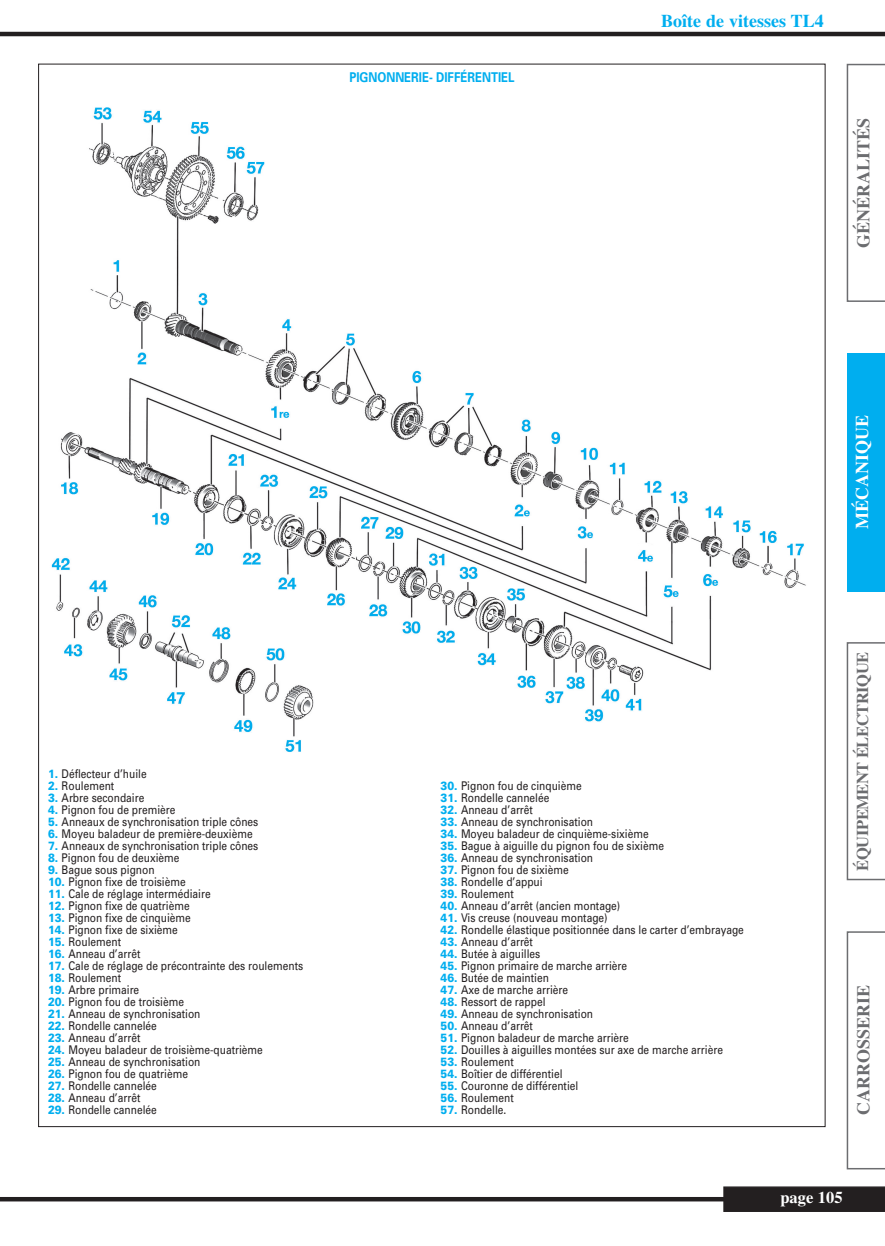
<style>
.page{position:relative;width:885px;height:1246px;background:#fff}
.page>*{position:absolute;margin:0;border:0;box-sizing:border-box;transform-origin:0 0}
.t1{font:700 18px "Times";color:#6c6d70}
.t2{font:700 18px "Times";color:#00aeef}
.t3{font:700 18px "Times";color:#fff}
.t4{font:700 16.5px "Times";letter-spacing:-.025em;color:#6c6d70}
.t5{font:700 16.5px "Times";color:#fff}
.t6{font:700 13.5px "Univers";color:#00aeef;scale:.85 1}
.t7{font:12px "Univers";color:#231f20;scale:.85 1}
.s1{font-weight:900;color:#00aeef}
</style>
<div class="page">
<svg style="left:846px;top:64px;width:38px;height:238px"></svg>
<div style="left:846px;top:353px;width:38px;height:238px;background:#00aeef"></div>
<svg style="left:846px;top:642px;width:38px;height:238px"></svg>
<svg style="left:846px;top:931px;width:38px;height:238px"></svg>
<hr style="left:0;top:1197px;width:727px;height:4px;background:#231f20">
<div style="left:723px;top:1186px;width:161px;height:26px;background:#231f20"></div>
<hr style="left:0;top:32px;width:884px;height:4px;background:#231f20">
<img style="left:51px;top:107px;width:755px;height:645px">
<p class="t6" style="left:349px;top:72px;width:196px">PIGNONNERIE- DIFFÉRENTIEL</p>
<h1 class="t2" style="left:661px;top:10px;width:164px">Boîte de vitesses TL4</h1>
<h1 class="t1" style="left:852px;top:248px;width:132px;rotate:-90deg">GÉNÉRALITÉS</h1>
<p class="t7" style="left:48px;top:769px;width:117px"><span class="s1">1.</span> Déflecteur d’huile</p>
<p class="t7" style="left:48px;top:781px;width:79px"><span class="s1">2.</span> Roulement</p>
<p class="t7" style="left:48px;top:793px;width:115px"><span class="s1">3.</span> Arbre secondaire</p>
<p class="t7" style="left:48px;top:805px;width:151px"><span class="s1">4.</span> Pignon fou de première</p>
<p class="t7" style="left:48px;top:817px;width:249px"><span class="s1">5.</span> Anneaux de synchronisation triple cônes</p>
<p class="t7" style="left:48px;top:829px;width:242px"><span class="s1">6.</span> Moyeu baladeur de première-deuxième</p>
<p class="t7" style="left:48px;top:841px;width:249px"><span class="s1">7.</span> Anneaux de synchronisation triple cônes</p>
<p class="t7" style="left:48px;top:853px;width:156px"><span class="s1">8.</span> Pignon fou de deuxième</p>
<p class="t7" style="left:48px;top:865px;width:127px"><span class="s1">9.</span> Bague sous pignon</p>
<p class="t7" style="left:48px;top:877px;width:163px"><span class="s1">10.</span> Pignon fixe de troisième</p>
<p class="t7" style="left:48px;top:889px;width:193px"><span class="s1">11.</span> Cale de réglage intermédiaire</p>
<p class="t7" style="left:48px;top:901px;width:168px"><span class="s1">12.</span> Pignon fixe de quatrième</p>
<p class="t7" style="left:48px;top:913px;width:169px"><span class="s1">13.</span> Pignon fixe de cinquième</p>
<p class="t7" style="left:48px;top:925px;width:154px"><span class="s1">14.</span> Pignon fixe de sixième</p>
<p class="t7" style="left:48px;top:937px;width:87px"><span class="s1">15.</span> Roulement</p>
<p class="t7" style="left:48px;top:949px;width:110px"><span class="s1">16.</span> Anneau d’arrêt</p>
<p class="t7" style="left:48px;top:961px;width:301px"><span class="s1">17.</span> Cale de réglage de précontrainte des roulements</p>
<p class="t7" style="left:48px;top:973px;width:87px"><span class="s1">18.</span> Roulement</p>
<p class="t7" style="left:48px;top:985px;width:109px"><span class="s1">19.</span> Arbre primaire</p>
<p class="t7" style="left:48px;top:997px;width:161px"><span class="s1">20.</span> Pignon fou de troisième</p>
<p class="t7" style="left:48px;top:1009px;width:181px"><span class="s1">21.</span> Anneau de synchronisation</p>
<p class="t7" style="left:48px;top:1021px;width:130px"><span class="s1">22.</span> Rondelle cannelée</p>
<p class="t7" style="left:48px;top:1033px;width:110px"><span class="s1">23.</span> Anneau d’arrêt</p>
<p class="t7" style="left:48px;top:1045px;width:254px"><span class="s1">24.</span> Moyeu baladeur de troisième-quatrième</p>
<p class="t7" style="left:48px;top:1057px;width:181px"><span class="s1">25.</span> Anneau de synchronisation</p>
<p class="t7" style="left:48px;top:1069px;width:166px"><span class="s1">26.</span> Pignon fou de quatrième</p>
<p class="t7" style="left:48px;top:1081px;width:130px"><span class="s1">27.</span> Rondelle cannelée</p>
<p class="t7" style="left:48px;top:1093px;width:110px"><span class="s1">28.</span> Anneau d’arrêt</p>
<p class="t7" style="left:48px;top:1105px;width:130px"><span class="s1">29.</span> Rondelle cannelée</p>
<h1 class="t3" style="left:851px;top:529px;width:116px;rotate:-90deg">MÉCANIQUE</h1>
<p class="t7" style="left:440px;top:781px;width:167px"><span class="s1">30.</span> Pignon fou de cinquième</p>
<p class="t7" style="left:440px;top:793px;width:130px"><span class="s1">31.</span> Rondelle cannelée</p>
<p class="t7" style="left:440px;top:805px;width:110px"><span class="s1">32.</span> Anneau d’arrêt</p>
<p class="t7" style="left:440px;top:817px;width:181px"><span class="s1">33.</span> Anneau de synchronisation</p>
<p class="t7" style="left:440px;top:829px;width:246px"><span class="s1">34.</span> Moyeu baladeur de cinquième-sixième</p>
<p class="t7" style="left:440px;top:841px;width:264px"><span class="s1">35.</span> Bague à aiguille du pignon fou de sixième</p>
<p class="t7" style="left:440px;top:853px;width:181px"><span class="s1">36.</span> Anneau de synchronisation</p>
<p class="t7" style="left:440px;top:865px;width:152px"><span class="s1">37.</span> Pignon fou de sixième</p>
<p class="t7" style="left:440px;top:877px;width:121px"><span class="s1">38.</span> Rondelle d’appui</p>
<p class="t7" style="left:440px;top:889px;width:87px"><span class="s1">39.</span> Roulement</p>
<p class="t7" style="left:440px;top:901px;width:213px"><span class="s1">40.</span> Anneau d’arrêt (ancien montage)</p>
<p class="t7" style="left:440px;top:913px;width:198px"><span class="s1">41.</span> Vis creuse (nouveau montage)</p>
<p class="t7" style="left:440px;top:925px;width:358px"><span class="s1">42.</span> Rondelle élastique positionnée dans le carter d’embrayage</p>
<p class="t7" style="left:440px;top:937px;width:110px"><span class="s1">43.</span> Anneau d’arrêt</p>
<p class="t7" style="left:440px;top:949px;width:119px"><span class="s1">44.</span> Butée à aiguilles</p>
<p class="t7" style="left:440px;top:961px;width:221px"><span class="s1">45.</span> Pignon primaire de marche arrière</p>
<p class="t7" style="left:440px;top:973px;width:129px"><span class="s1">46.</span> Butée de maintien</p>
<p class="t7" style="left:440px;top:985px;width:152px"><span class="s1">47.</span> Axe de marche arrière</p>
<p class="t7" style="left:440px;top:997px;width:125px"><span class="s1">48.</span> Ressort de rappel</p>
<p class="t7" style="left:440px;top:1009px;width:181px"><span class="s1">49.</span> Anneau de synchronisation</p>
<p class="t7" style="left:440px;top:1021px;width:110px"><span class="s1">50.</span> Anneau d’arrêt</p>
<p class="t7" style="left:440px;top:1033px;width:223px"><span class="s1">51.</span> Pignon baladeur de marche arrière</p>
<p class="t7" style="left:440px;top:1045px;width:334px"><span class="s1">52.</span> Douilles à aiguilles montées sur axe de marche arrière</p>
<p class="t7" style="left:440px;top:1057px;width:87px"><span class="s1">53.</span> Roulement</p>
<p class="t7" style="left:440px;top:1069px;width:145px"><span class="s1">54.</span> Boîtier de différentiel</p>
<p class="t7" style="left:440px;top:1081px;width:163px"><span class="s1">55.</span> Couronne de différentiel</p>
<p class="t7" style="left:440px;top:1093px;width:87px"><span class="s1">56.</span> Roulement</p>
<p class="t7" style="left:440px;top:1105px;width:79px"><span class="s1">57.</span> Rondelle.</p>
<h2 class="t4" style="left:852px;top:870px;width:220px;rotate:-90deg">ÉQUIPEMENT ÉLECTRIQUE</h2>
<h1 class="t1" style="left:852px;top:1115px;width:132px;rotate:-90deg">CARROSSERIE</h1>
<h2 class="t5" style="left:780px;top:1188px;width:64px">page 105</h2>
</div>
